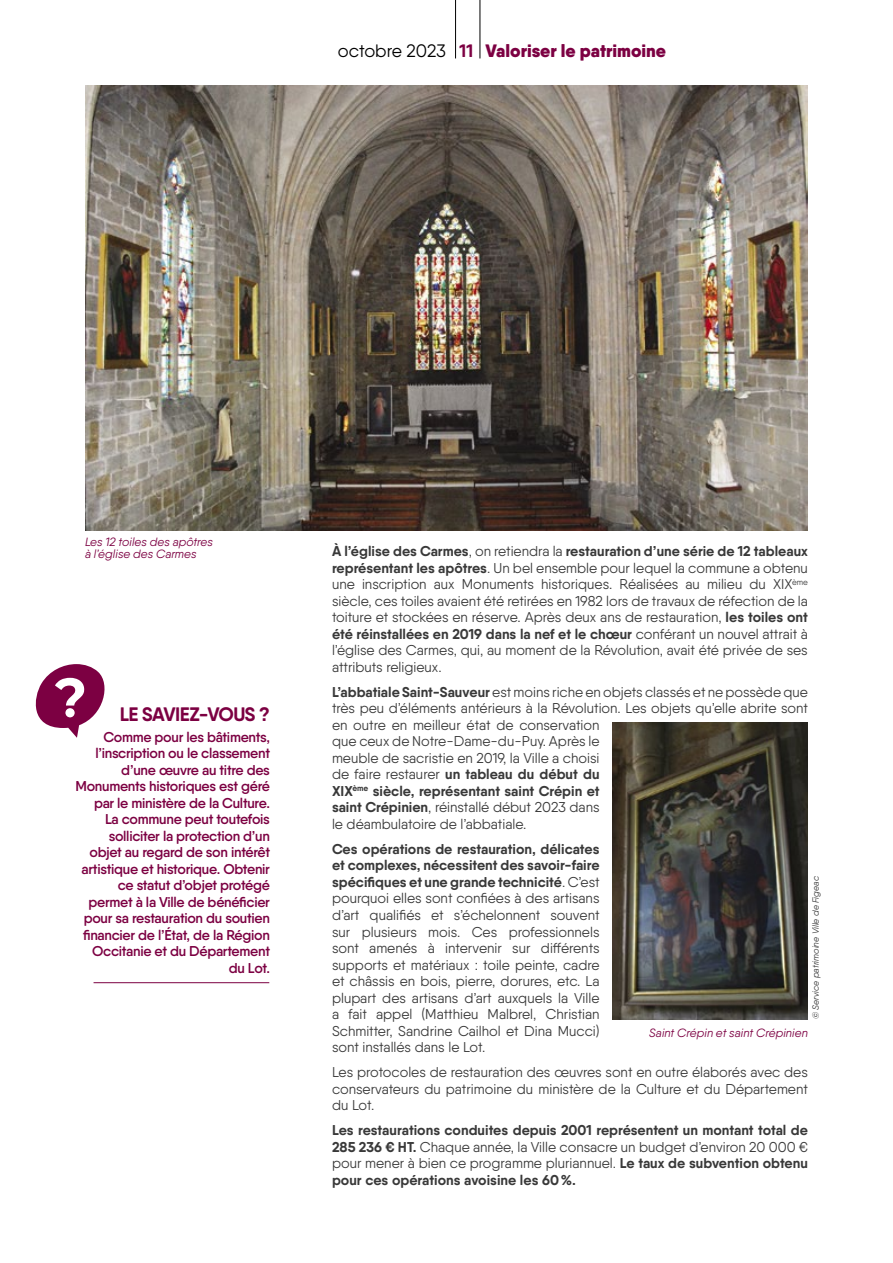
<style>
.page{position:relative;width:893px;height:1263px;background:#fff}
.page>*{position:absolute;margin:0;border:0;box-sizing:border-box;transform-origin:0 0}
.t1{font:700 19.5px "Qanelas Soft";letter-spacing:-.03em;color:#7c0042}
.t2{font:900 18px "Qanelas Soft";color:#7c0042}
.t3{font:14.25px/16.5px "Qanelas Soft";color:#393939;text-align:justify}
.t4{font:600 14.25px/16.5px "Qanelas Soft";letter-spacing:-.02em;color:#7c0042;text-align:right}
.t5{font:700 14.25px/16.5px "Qanelas Soft";color:#393939;text-align:justify}
.t6{font:italic 12px/12px "Qanelas Soft";letter-spacing:.005em;color:#7c0042}
.t7{font:italic 9px "Qanelas Soft";color:#393939}
.s1{font-weight:400;color:#000}
.s2{font-weight:700}
.s3{font-weight:400}
</style>
<div class="page">
<hr style="left:455px;top:0;width:1px;height:58px;background:#000">
<hr style="left:480px;top:0;width:1px;height:58px;background:#000">
<img style="left:612px;top:722px;width:196px;height:298px">
<img style="left:85px;top:85px;width:723px;height:445px">
<svg style="left:35px;top:664px;width:70px;height:74px"></svg>
<div style="left:65px;top:708px;width:10px;height:9px;background:#fff;border-radius:50%"></div>
<hr style="left:94px;top:982px;width:175px;height:1px;background:#7c0042">
<p class="t2" style="left:338px;top:39px;width:330px"><span class="s1">octobre 2023</span> <span class="s2">11</span> Valoriser le patrimoine</p>
<p class="t6" style="left:85px;top:536px;width:129px">Les 12 toiles des apôtres à l’église des Carmes</p>
<h1 class="t1" style="left:120px;top:702px;width:152px">LE SAVIEZ-VOUS ?</h1>
<p class="t4" style="left:75px;top:728px;width:196px">Comme pour les bâtiments, l’inscription ou le classement d’une œuvre au titre des<br>Monuments historiques est géré par le ministère de la Culture.<br>La commune peut toutefois solliciter la protection d’un objet au regard de son intérêt artistique et historique. Obtenir ce statut d’objet protégé permet à la Ville de bénéficier pour sa restauration du soutien financier de l’État, de la Région<br>Occitanie et du Département du Lot.</p>
<p class="t3" style="left:332px;top:543px;width:477px"><span class="s2">À l’église des Carmes</span>, on retiendra la <span class="s2">restauration d’une série de 12 tableaux représentant les apôtres</span>. Un bel ensemble pour lequel la commune a obtenu une inscription aux Monuments historiques. Réalisées au milieu du XIX<sup>ème </sup>siècle, ces toiles avaient été retirées en 1982 lors de travaux de réfection de la toiture et stockées en réserve. Après deux ans de restauration, <span class="s2">les toiles ont été réinstallées en 2019 dans la nef et le chœur</span> conférant un nouvel attrait à l’église des Carmes, qui, au moment de la Révolution, avait été privée de ses attributs religieux.</p>
<p class="t3" style="left:332px;top:683px;width:477px;text-align:left"><span class="s2">L’abbatiale Saint-Sauveur</span> est moins riche en objets classés et ne possède que très peu d’éléments antérieurs à la Révolution. Les objets qu’elle abrite sont en outre en meilleur état de conservation<br>que ceux de Notre-Dame-du-Puy. Après le<br>meuble de sacristie en 2019, la Ville a choisi<br>de faire restaurer <span class="s2">un tableau du début du<br>XIX</span><sup>ème</sup> <span class="s2">siècle, représentant saint Crépin et<br>saint Crépinien</span>, réinstallé début 2023 dans<br>le déambulatoire de l’abbatiale.</p>
<p class="t3" style="left:332px;top:840px;width:269px"><span class="s2">Ces opérations de restauration, délicates et complexes, nécessitent des savoir-faire spécifiques et une grande technicité</span>. C’est pourquoi elles sont confiées à des artisans d’art qualifiés et s’échelonnent souvent sur plusieurs mois. Ces professionnels sont amenés à intervenir sur différents supports et matériaux : toile peinte, cadre et châssis en bois, pierre, dorures, etc. La plupart des artisans d’art auxquels la Ville a fait appel (Matthieu Malbrel, Christian Schmitter, Sandrine Cailhol et Dina Mucci) sont installés dans le Lot.</p>
<p class="t3" style="left:332px;top:1064px;width:477px">Les protocoles de restauration des œuvres sont en outre élaborés avec des conservateurs du patrimoine du ministère de la Culture et du Département du Lot.</p>
<p class="t5" style="left:332px;top:1122px;width:477px">Les restaurations conduites depuis 2001 représentent un montant total de 285 236 € HT. <span class="s3">Chaque année, la Ville consacre un budget d’environ 20 000 € pour mener à bien ce programme pluriannuel.</span> Le taux de subvention obtenu pour ces opérations avoisine les 60%.</p>
<p class="t7" style="left:810px;top:1019px;width:145px;rotate:-90deg">© Service patrimoine Ville de Figeac</p>
<p class="t6" style="left:649px;top:1026px;width:160px">Saint Crépin et saint Crépinien</p>
</div>
